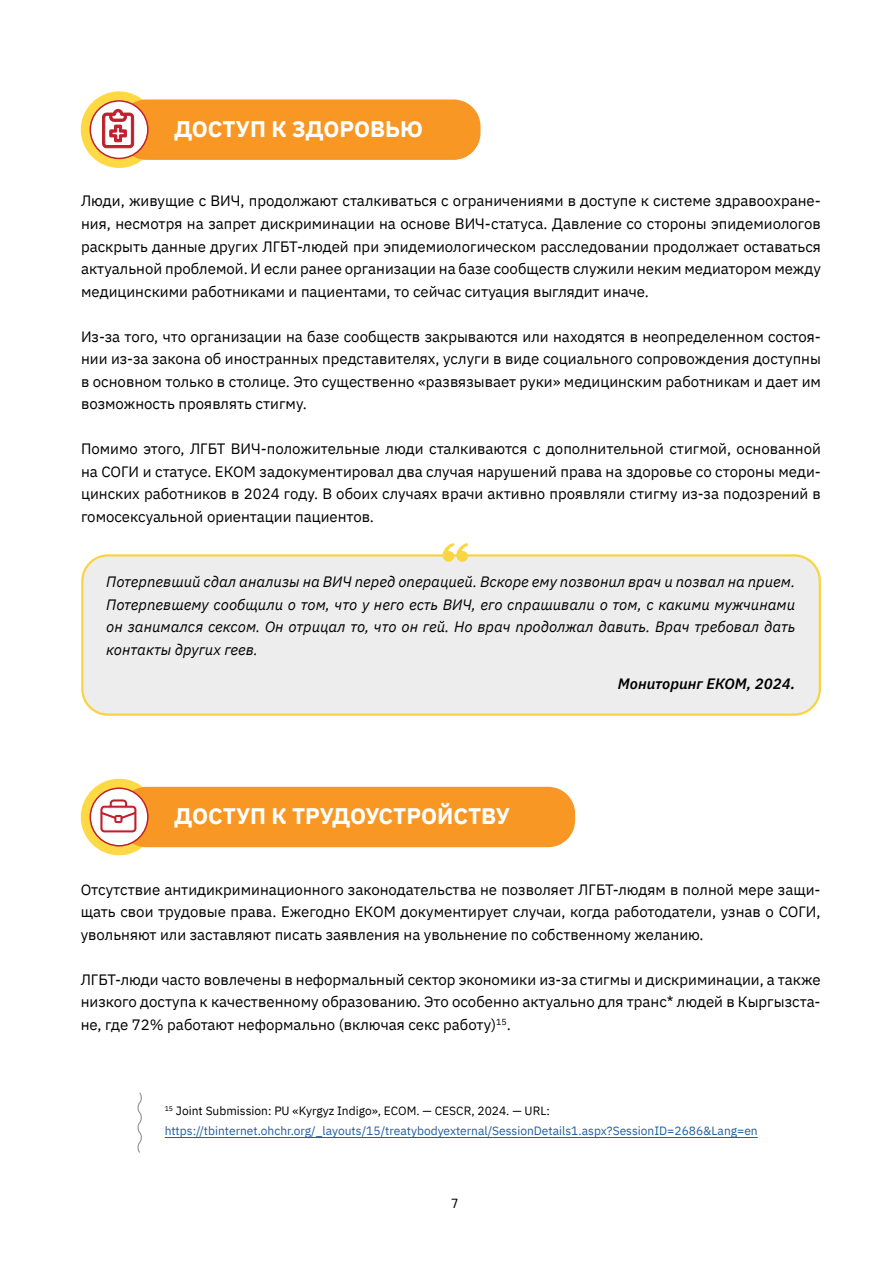
<style>
.page{position:relative;width:893px;height:1263px;background:#fff}
.page>*{position:absolute;margin:0;border:0;box-sizing:border-box;transform-origin:0 0}
.t1{font:700 22.5px "IBM Plex Sans";color:#fff}
.t2{font:15px/22.5px "IBM Plex Sans";color:#000;text-align:justify}
.t3{font:italic 15px/22.5px "IBM Plex Sans";color:#000;text-align:justify}
.t4{font:italic 600 15px "IBM Plex Sans";color:#000}
.t5{font:13.5px "Exo 2";color:#000}
.t6{font:12px/19.5px "IBM Plex Sans";color:#215e9e}
.s1{color:#000}
</style>
<div class="page">
<div style="left:81px;top:779px;width:76px;height:76px;background:#ffd944;border-radius:50%"></div>
<div style="left:120px;top:787px;width:455px;height:60px;background:#f89723;border-radius:27px"></div>
<div style="left:90px;top:788px;width:58px;height:58px;background:#fff;border-radius:50%"></div>
<div style="left:90px;top:787px;width:59px;height:59px;border:2px solid #c0202d;border-radius:50%"></div>
<svg style="left:100px;top:799px;width:37px;height:34px"></svg>
<div style="left:82px;top:555px;width:738px;height:160px;background:#ededed;border-radius:26px"></div>
<div style="left:81px;top:554px;width:740px;height:162px;border:2px solid #f9d440;border-radius:26px"></div>
<svg style="left:443px;top:543px;width:25px;height:19px"></svg>
<div style="left:81px;top:91px;width:76px;height:77px;background:#ffd944;border-radius:50%"></div>
<div style="left:120px;top:99px;width:360px;height:61px;background:#f89723;border-radius:27px"></div>
<div style="left:90px;top:101px;width:58px;height:57px;background:#fff;border-radius:50%"></div>
<div style="left:90px;top:100px;width:59px;height:59px;border:2px solid #c0202d;border-radius:50%"></div>
<svg style="left:102px;top:109px;width:32px;height:39px"></svg>
<hr style="left:165px;top:1137px;width:593px;height:1px;background:#215e9e">
<svg style="left:137px;top:1092px;width:5px;height:61px"></svg>
<h1 class="t1" style="left:174px;top:111px;width:250px">ДОСТУП К ЗДОРОВЬЮ</h1>
<p class="t2" style="left:81px;top:189px;width:741px">Люди, живущие с ВИЧ, продолжают сталкиваться с ограничениями в доступе к системе здравоохране&shy;ния, несмотря на запрет дискриминации на основе ВИЧ-статуса. Давление со стороны эпидемиологов раскрыть данные других ЛГБТ-людей при эпидемиологическом расследовании продолжает оставаться актуальной проблемой. И если ранее организации на базе сообществ служили неким медиатором между медицинскими работниками и пациентами, то сейчас ситуация выглядит иначе.</p>
<p class="t2" style="left:81px;top:324px;width:741px">Из-за того, что организации на базе сообществ закрываются или находятся в неопределенном состоя&shy;нии из-за закона об иностранных представителях, услуги в виде социального сопровождения доступны в основном только в столице. Это существенно «развязывает руки» медицинским работникам и дает им возможность проявлять стигму.</p>
<p class="t2" style="left:81px;top:436px;width:741px">Помимо этого, ЛГБТ ВИЧ-положительные люди сталкиваются с дополнительной стигмой, основанной на СОГИ и статусе. ЕКОМ задокументировал два случая нарушений права на здоровье со стороны меди&shy;цинских работников в 2024 году. В обоих случаях врачи активно проявляли стигму из-за подозрений в гомосексуальной ориентации пациентов.</p>
<p class="t3" style="left:106px;top:570px;width:690px">Потерпевший сдал анализы на ВИЧ перед операцией. Вскоре ему позвонил врач и позвал на прием.<br>Потерпевшему сообщили о том, что у него есть ВИЧ, его спрашивали о том, с какими мужчинами он занимался сексом. Он отрицал то, что он гей. Но врач продолжал давить. Врач требовал дать контакты других геев.</p>
<p class="t4" style="left:618px;top:672px;width:179px">Мониторинг ЕКОМ, 2024.</p>
<h1 class="t1" style="left:174px;top:798px;width:337px">ДОСТУП К ТРУДОУСТРОЙСТВУ</h1>
<p class="t2" style="left:81px;top:877px;width:741px">Отсутствие антидикриминационного законодательства не позволяет ЛГБТ-людям в полной мере защи&shy;щать свои трудовые права. Ежегодно ЕКОМ документирует случаи, когда работодатели, узнав о СОГИ, увольняют или заставляют писать заявления на увольнение по собственному желанию.</p>
<p class="t2" style="left:81px;top:967px;width:741px">ЛГБТ-люди часто вовлечены в неформальный сектор экономики из-за стигмы и дискриминации, а также низкого доступа к качественному образованию. Это особенно актуально для транс* людей в Кыргызста&shy;не, где 72% работают неформально (включая секс работу)<sup>15</sup>.</p>
<p class="t6" style="left:165px;top:1100px;width:594px"><sup>15</sup> <span class="s1">Joint Submission: PU «Kyrgyz Indigo», ECOM. — CESCR, 2024. — URL: </span>https://tbinternet.ohchr.org/_layouts/15/treatybodyexternal/SessionDetails1.aspx?SessionID=2686&amp;Lang=en</p>
<p class="t5" style="left:451px;top:1195px;width:8px">7</p>
</div>
